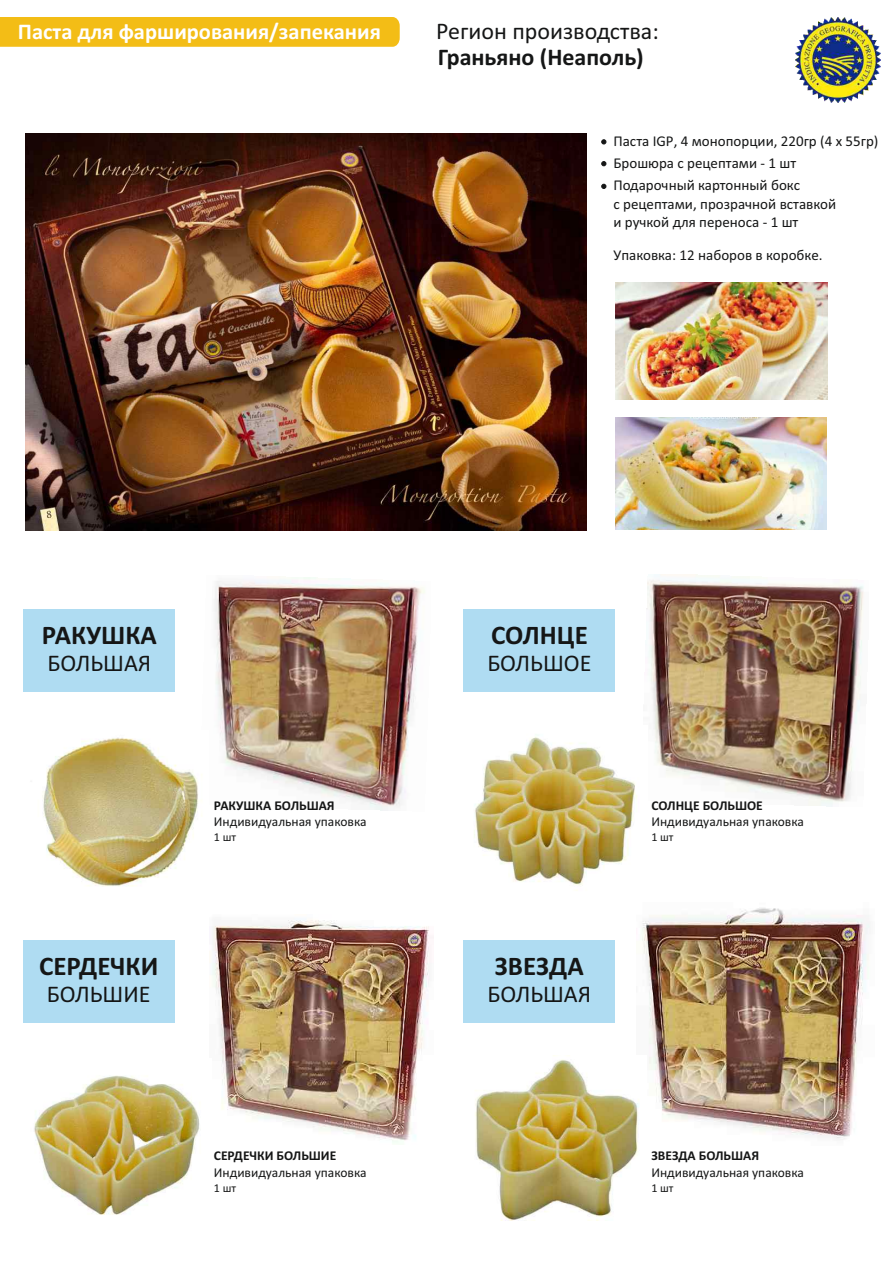
<style>
.page{position:relative;width:893px;height:1263px;background:#fff}
.page>*{position:absolute;margin:0;border:0;box-sizing:border-box;transform-origin:0 0}
.t1{font:700 27px "Calibri";color:#151616}
.t2{font:24px "Calibri";color:#151616}
.t3{font:700 24px "Calibri";color:#151616}
.t4{font:700 22.5px "Calibri";color:#fff}
.t5{font:15px/21.9px "Calibri";color:#151616}
.t6{font:13.5px "Calibri";color:#151616}
.t7{font:700 13.5px "Calibri";color:#151616}
.t8{font:12px "Calibri";color:#151616}
</style>
<div class="page">
<img style="left:26px;top:133px;width:561px;height:397px">
<div style="left:23px;top:609px;width:151px;height:82px;background:#afdcf2"></div>
<div style="left:23px;top:940px;width:151px;height:82px;background:#afdcf2"></div>
<div style="left:463px;top:940px;width:152px;height:82px;background:#afdcf2"></div>
<div style="left:463px;top:609px;width:152px;height:82px;background:#afdcf2"></div>
<svg style="left:601px;top:140px;width:5px;height:4px"></svg>
<svg style="left:601px;top:161px;width:5px;height:5px"></svg>
<svg style="left:601px;top:184px;width:5px;height:5px"></svg>
<img style="left:615px;top:417px;width:212px;height:113px">
<img style="left:615px;top:283px;width:213px;height:117px">
<div style="left:0;top:17px;width:400px;height:30px;background:#f3bd16"></div>
<img style="left:795px;top:17px;width:85px;height:85px">
<img style="left:646px;top:574px;width:218px;height:233px">
<img style="left:474px;top:726px;width:173px;height:165px">
<img style="left:214px;top:577px;width:211px;height:234px">
<img style="left:212px;top:920px;width:222px;height:223px">
<img style="left:642px;top:908px;width:228px;height:232px">
<img style="left:475px;top:1056px;width:172px;height:164px">
<img style="left:34px;top:1075px;width:166px;height:140px">
<img style="left:42px;top:738px;width:157px;height:148px">
<h3 class="t4" style="left:18px;top:22px;width:365px">Паста для фарширования/запекания</h3>
<h2 class="t2" style="left:436px;top:21px;width:224px">Регион производства:</h2>
<h2 class="t3" style="left:438px;top:47px;width:207px">Граньяно (Неаполь)</h2>
<p class="t5" style="left:613px;top:132px;width:266px">Паста IGP, 4 монопорции, 220гр (4 х 55гр)<br>Брошюра с рецептами - 1 шт<br>Подарочный картонный бокс</p>
<p class="t5" style="left:613px;top:196px;width:224px;line-height:18.3px">с рецептами, прозрачной вставкой и ручкой для переноса - 1 шт</p>
<p class="t5" style="left:613px;top:245px;width:211px">Упаковка: 12 наборов в коробке.</p>
<h1 class="t1" style="left:42px;top:623px;width:116px">РАКУШКА</h1>
<h2 class="t2" style="left:48px;top:653px;width:105px">БОЛЬШАЯ</h2>
<h1 class="t1" style="left:39px;top:955px;width:121px">СЕРДЕЧКИ</h1>
<h2 class="t2" style="left:47px;top:984px;width:105px">БОЛЬШИЕ</h2>
<p class="t7" style="left:214px;top:799px;width:122px">РАКУШКА БОЛЬШАЯ</p>
<p class="t6" style="left:214px;top:816px;width:154px">Индивидуальная упаковка</p>
<p class="t8" style="left:214px;top:832px;width:24px">1 шт</p>
<p class="t7" style="left:214px;top:1150px;width:124px">СЕРДЕЧКИ БОЛЬШИЕ</p>
<p class="t6" style="left:214px;top:1167px;width:154px">Индивидуальная упаковка</p>
<p class="t8" style="left:214px;top:1183px;width:24px">1 шт</p>
<h1 class="t1" style="left:491px;top:623px;width:98px">СОЛНЦЕ</h1>
<h2 class="t2" style="left:487px;top:653px;width:106px">БОЛЬШОЕ</h2>
<h1 class="t1" style="left:495px;top:955px;width:90px">ЗВЕЗДА</h1>
<h2 class="t2" style="left:487px;top:984px;width:105px">БОЛЬШАЯ</h2>
<p class="t7" style="left:651px;top:799px;width:113px">СОЛНЦЕ БОЛЬШОЕ</p>
<p class="t6" style="left:651px;top:816px;width:154px">Индивидуальная упаковка</p>
<p class="t8" style="left:651px;top:832px;width:24px">1 шт</p>
<p class="t7" style="left:651px;top:1150px;width:109px">ЗВЕЗДА БОЛЬШАЯ</p>
<p class="t6" style="left:651px;top:1167px;width:154px">Индивидуальная упаковка</p>
<p class="t8" style="left:651px;top:1183px;width:24px">1 шт</p>
</div>
